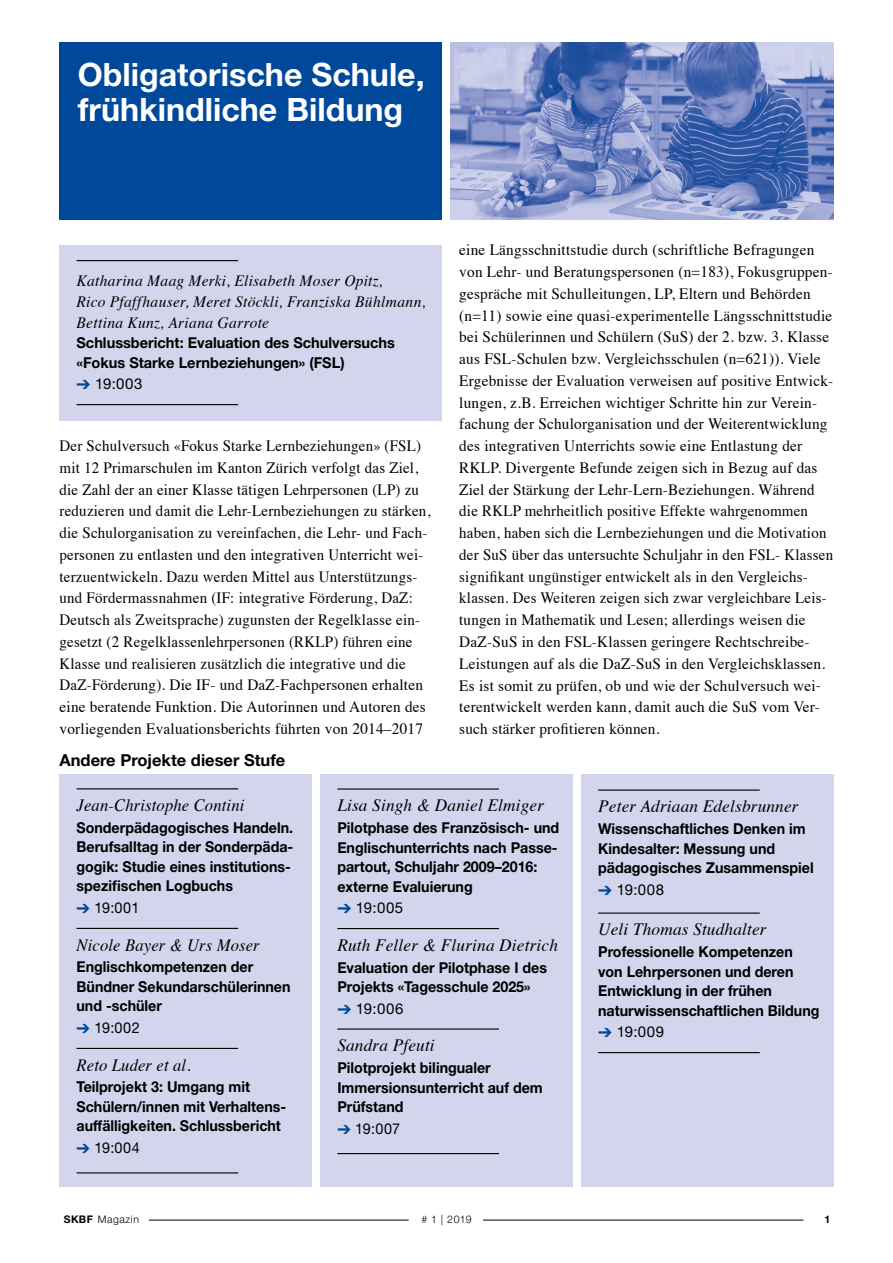
<style>
.page{position:relative;width:893px;height:1263px;background:#fff}
.page>*{position:absolute;margin:0;border:0;box-sizing:border-box;transform-origin:0 0}
.t1{font:700 32.25px/35.4px "Helvetica Neue LT";color:#fff}
.t2{font:italic 17.25px "Times";letter-spacing:.01em;color:#000}
.t3{font:italic 17.25px "Times";letter-spacing:.01em;color:#000;scale:.96 1}
.t4{font:700 16.5px "Helvetica Neue LT";color:#000}
.t5{font:15.75px/21.8px "Times";letter-spacing:.015em;color:#000}
.t6{font:15.75px/21.8px "Times";letter-spacing:.015em;color:#000;scale:.95 1}
.t7{font:italic 15.75px/21px "Times";letter-spacing:.02em;color:#000}
.t8{font:700 15px/19.5px "Helvetica Neue LT";color:#000;scale:.95 1}
.t9{font:700 15px/19.5px "Helvetica Neue LT";color:#000}
.t10{font:15px "Helvetica Neue LT";letter-spacing:.035em;color:#000}
.t11{font:15px "Helvetica Neue LT";letter-spacing:.035em;color:#000;scale:.96 1}
.t12{font:300 10.5px "Helvetica Neue LT";letter-spacing:.05em;color:#000}
.t13{font:700 10.5px "Helvetica Neue LT";color:#000}
.s1{color:#00489a}
.s2{font-size:15px}
.s3{font-weight:700}
</style>
<div class="page">
<div style="left:60px;top:245px;width:382px;height:176px;background:#d3d5ed"></div>
<hr style="left:77px;top:260px;width:161px;height:1px;background:#000">
<hr style="left:77px;top:404px;width:161px;height:1px;background:#000">
<div style="left:60px;top:774px;width:252px;height:412px;background:#d3d5ed"></div>
<hr style="left:77px;top:788px;width:161px;height:1px;background:#000">
<hr style="left:77px;top:928px;width:161px;height:1px;background:#000">
<hr style="left:77px;top:1048px;width:161px;height:1px;background:#000">
<hr style="left:77px;top:1172px;width:161px;height:1px;background:#000">
<div style="left:320px;top:774px;width:253px;height:412px;background:#d3d5ed"></div>
<hr style="left:337px;top:788px;width:162px;height:1px;background:#000">
<hr style="left:337px;top:928px;width:162px;height:1px;background:#000">
<hr style="left:337px;top:1028px;width:162px;height:1px;background:#000">
<hr style="left:337px;top:1153px;width:162px;height:1px;background:#000">
<div style="left:581px;top:775px;width:252px;height:412px;background:#d3d5ed"></div>
<hr style="left:598px;top:789px;width:162px;height:2px;background:#000">
<hr style="left:598px;top:912px;width:162px;height:2px;background:#000">
<hr style="left:598px;top:1052px;width:162px;height:1px;background:#000">
<div style="left:60px;top:43px;width:382px;height:177px;background:#00489a"></div>
<hr style="left:483px;top:1220px;width:320px;height:1px;background:#000">
<hr style="left:149px;top:1220px;width:260px;height:1px;background:#000">
<img style="left:451px;top:43px;width:382px;height:177px">
<h1 class="t1" style="left:78px;top:56px;width:348px">Obligatorische Schule, frühkindliche Bildung</h1>
<p class="t7" style="left:77px;top:269px;width:351px">Katharina Maag Merki, Elisabeth Moser Opitz,<br>Rico Pfaffhauser, Meret Stöckli, Franziska Bühlmann,<br>Bettina Kunz, Ariana Garrote</p>
<p class="t9" style="left:77px;top:333px;width:320px">Schlussbericht: Evaluation des Schulversuchs «Fokus Starke Lernbeziehungen» (FSL)</p>
<p class="t10" style="left:77px;top:375px;width:67px"><span class="s1">➔</span> 19:003</p>
<p class="t6" style="left:60px;top:434px;width:392px">Der Schulversuch <span class="s2">«</span>Fokus Starke Lernbeziehungen<span class="s2">»</span> (FSL) mit 12 Primarschulen im Kanton Zürich verfolgt das Ziel, die Zahl der an einer Klasse tätigen Lehrpersonen (LP) zu reduzieren und damit die Lehr-Lernbeziehungen zu stärken, die Schulorganisation zu vereinfachen, die Lehr- und Fach&shy;personen zu entlasten und den integrativen Unterricht wei&shy;terzuentwickeln. Dazu werden Mittel aus Unterstützungs&shy;und Fördermassnahmen (IF: integrative Förderung, DaZ:<br>Deutsch als Zweitsprache) zugunsten der Regelklasse ein&shy;gesetzt (2 Regelklassenlehrpersonen (RKLP) führen eine Klasse und realisieren zusätzlich die integrative und die DaZ-Förderung). Die IF- und DaZ-Fachpersonen erhalten eine beratende Funktion. Die Autorinnen und Autoren des vorliegenden Evaluationsberichts führten von 2014–2017</p>
<p class="t4" style="left:60px;top:750px;width:227px">Andere Projekte dieser Stufe</p>
<p class="t5" style="left:459px;top:238px;width:376px">eine Längsschnittstudie durch (schriftliche Befragungen von Lehr- und Beratungspersonen (n=183), Fokusgruppen&shy;gespräche mit Schulleitungen, LP, Eltern und Behörden (n=11) sowie eine quasi-experimentelle Längsschnittstudie bei Schülerinnen und Schülern (SuS) der 2. bzw. 3. Klasse aus FSL-Schulen bzw. Vergleichsschulen (n=621)). Viele Ergebnisse der Evaluation verweisen auf positive Entwick&shy;lungen, z.B. Erreichen wichtiger Schritte hin zur Verein&shy;fachung der Schulorganisation und der Weiterentwicklung des integrativen Unterrichts sowie eine Entlastung der RKLP. Divergente Befunde zeigen sich in Bezug auf das Ziel der Stärkung der Lehr-Lern-Beziehungen. Während die RKLP mehrheitlich positive Effekte wahrgenommen haben, haben sich die Lernbeziehungen und die Motivation der SuS über das untersuchte Schuljahr in den FSL- Klassen signifikant ungünstiger entwickelt als in den Vergleichs&shy;klassen. Des Weiteren zeigen sich zwar vergleichbare Leis&shy;tungen in Mathematik und Lesen; allerdings weisen die DaZ-SuS in den FSL-Klassen geringere Rechtschreibe-Leistungen auf als die DaZ-SuS in den Vergleichsklassen.<br>Es ist somit zu prüfen, ob und wie der Schulversuch wei&shy;terentwickelt werden kann, damit auch die SuS vom Ver&shy;such stärker profitieren können.</p>
<p class="t3" style="left:77px;top:790px;width:176px">Jean-Christophe Contini</p>
<p class="t8" style="left:77px;top:817px;width:230px">Sonderpädagogisches Handeln.<br>Berufsalltag in der Sonderpäda&shy;gogik: Studie eines institutions&shy;spezifischen Logbuchs</p>
<p class="t11" style="left:77px;top:899px;width:67px"><span class="s1">➔</span> 19:001</p>
<p class="t3" style="left:77px;top:930px;width:192px">Nicole Bayer &amp; Urs Moser</p>
<p class="t8" style="left:77px;top:957px;width:227px">Englischkompetenzen der<br>Bündner Sekundarschülerinnen und -schüler</p>
<p class="t11" style="left:77px;top:1019px;width:67px"><span class="s1">➔</span> 19:002</p>
<p class="t3" style="left:77px;top:1050px;width:120px">Reto Luder et al.</p>
<p class="t8" style="left:77px;top:1077px;width:222px">Teilprojekt 3: Umgang mit<br>Schülern/innen mit Verhaltens&shy;auffälligkeiten. Schlussbericht</p>
<p class="t11" style="left:77px;top:1139px;width:67px"><span class="s1">➔</span> 19:004</p>
<p class="t2" style="left:337px;top:790px;width:208px">Lisa Singh &amp; Daniel Elmiger</p>
<p class="t8" style="left:337px;top:818px;width:235px">Pilotphase des Französisch- und<br>Englischunterrichts nach Passe&shy;partout, Schuljahr 2009–2016: externe Evaluierung</p>
<p class="t10" style="left:337px;top:899px;width:67px"><span class="s1">➔</span> 19:005</p>
<p class="t2" style="left:337px;top:930px;width:222px">Ruth Feller &amp; Flurina Dietrich</p>
<p class="t8" style="left:337px;top:957px;width:222px">Evaluation der Pilotphase I des<br>Projekts «Tagesschule 2025»</p>
<p class="t10" style="left:337px;top:999px;width:68px"><span class="s1">➔</span> 19:006</p>
<p class="t2" style="left:337px;top:1030px;width:99px">Sandra Pfeuti</p>
<p class="t8" style="left:337px;top:1058px;width:218px">Pilotprojekt bilingualer<br>Immersionsunterricht auf dem<br>Prüfstand</p>
<p class="t11" style="left:337px;top:1119px;width:67px"><span class="s1">➔</span> 19:007</p>
<p class="t2" style="left:598px;top:792px;width:202px">Peter Adriaan Edelsbrunner</p>
<p class="t8" style="left:598px;top:819px;width:228px">Wissenschaftliches Denken im<br>Kindesalter: Messung und pädagogisches Zusammenspiel</p>
<p class="t10" style="left:598px;top:881px;width:67px"><span class="s1">➔</span> 19:008</p>
<p class="t2" style="left:598px;top:915px;width:170px">Ueli Thomas Studhalter</p>
<p class="t8" style="left:598px;top:942px;width:234px">Professionelle Kompetenzen von Lehrpersonen und deren<br>Entwicklung in der frühen naturwissenschaftlichen Bildung</p>
<p class="t10" style="left:598px;top:1023px;width:68px"><span class="s1">➔</span> 19:009</p>
<p class="t12" style="left:64px;top:1213px;width:77px"><span class="s3">SKBF</span> Magazin</p>
<p class="t12" style="left:421px;top:1213px;width:52px"># 1 | 2019</p>
<p class="t13" style="left:824px;top:1212px;width:7px">1</p>
</div>
